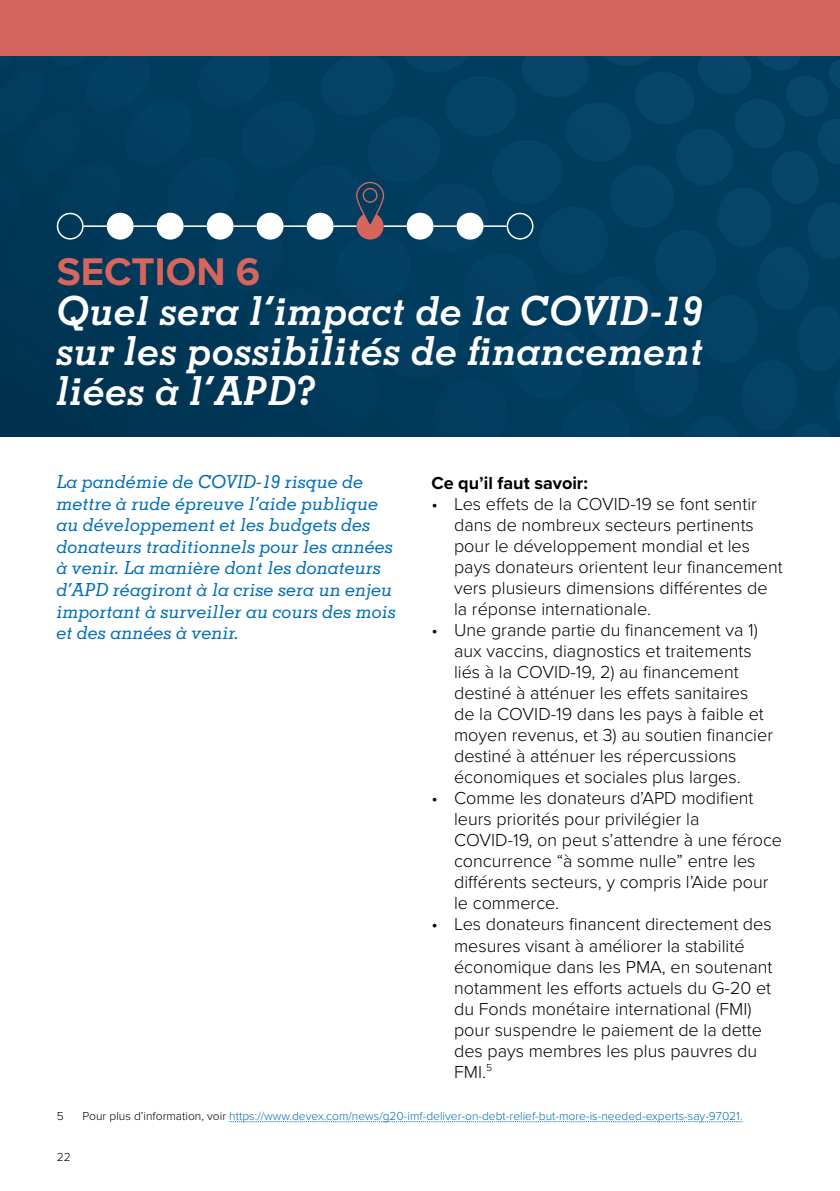
<style>
.page{position:relative;width:840px;height:1191px;background:#fff}
.page>*{position:absolute;margin:0;border:0;box-sizing:border-box;transform-origin:0 0}
.t1{font:italic 700 40px/40px "Memphis LT Std";color:#fff;text-align:justify}
.t2{font:700 40px "Proxima Nova";color:#d6665d}
.t3{font:300 18px/21px "Proxima Nova";color:#000}
.t4{font:italic 500 18px/21.6px "Memphis LT Std";color:#006eb7}
.t5{font:700 18px "Proxima Nova";color:#000}
.t6{font:300 12px "Proxima Nova";color:#006eb7}
.t7{font:300 12px "Proxima Nova";color:#000}
.s1{color:#000}
</style>
<div class="page">
<svg style="left:0;top:0;width:839px;height:437px;background:#204460"></svg>
<svg style="left:229px;top:1121px;width:513px;height:1px"></svg>
<h1 class="t2" style="left:57px;top:241px;width:205px">SECTION 6</h1>
<h1 class="t1" style="left:57px;top:290px;width:648px">Quel sera l’impact de la COVID-19 sur les possibilités de financement liées à l’APD?</h1>
<p class="t4" style="left:57px;top:471px;width:340px">La pandémie de COVID-19 risque de mettre à rude épreuve l’aide publique au développement et les budgets des donateurs traditionnels pour les années à venir. La manière dont les donateurs d’APD réagiront à la crise sera un enjeu important à surveiller au cours des mois et des années à venir.</p>
<p class="t5" style="left:431px;top:470px;width:158px">Ce qu’il faut savoir:</p>
<p class="t3" style="left:454px;top:493px;width:330px;text-indent:-23px">• Les effets de la COVID-19 se font sentir dans de nombreux secteurs pertinents pour le développement mondial et les pays donateurs orientent leur financement vers plusieurs dimensions différentes de la réponse internationale.</p>
<p class="t3" style="left:454px;top:619px;width:320px;text-indent:-23px">• Une grande partie du financement va 1) aux vaccins, diagnostics et traitements liés à la COVID-19, 2) au financement destiné à atténuer les effets sanitaires de la COVID-19 dans les pays à faible et moyen revenus, et 3) au soutien financier destiné à atténuer les répercussions économiques et sociales plus larges.</p>
<p class="t3" style="left:454px;top:787px;width:329px;text-indent:-23px">• Comme les donateurs d’APD modifient leurs priorités pour privilégier la COVID-19, on peut s’attendre à une féroce concurrence “à somme nulle” entre les différents secteurs, y compris l’Aide pour le commerce.</p>
<p class="t3" style="left:454px;top:913px;width:320px;text-indent:-23px">• Les donateurs financent directement des mesures visant à améliorer la stabilité économique dans les PMA, en soutenant notamment les efforts actuels du G-20 et du Fonds monétaire international (FMI) pour suspendre le paiement de la dette des pays membres les plus pauvres du FMI.<sup>5</sup></p>
<p class="t7" style="left:57px;top:1107px;width:8px">5</p>
<p class="t6" style="left:82px;top:1107px;width:661px"><span class="s1">Pour plus d’information, voir</span> https://www.devex.com/news/g20-imf-deliver-on-debt-relief-but-more-is-needed-experts-say-97021.</p>
<p class="t7" style="left:57px;top:1147px;width:15px">22</p>
</div>
